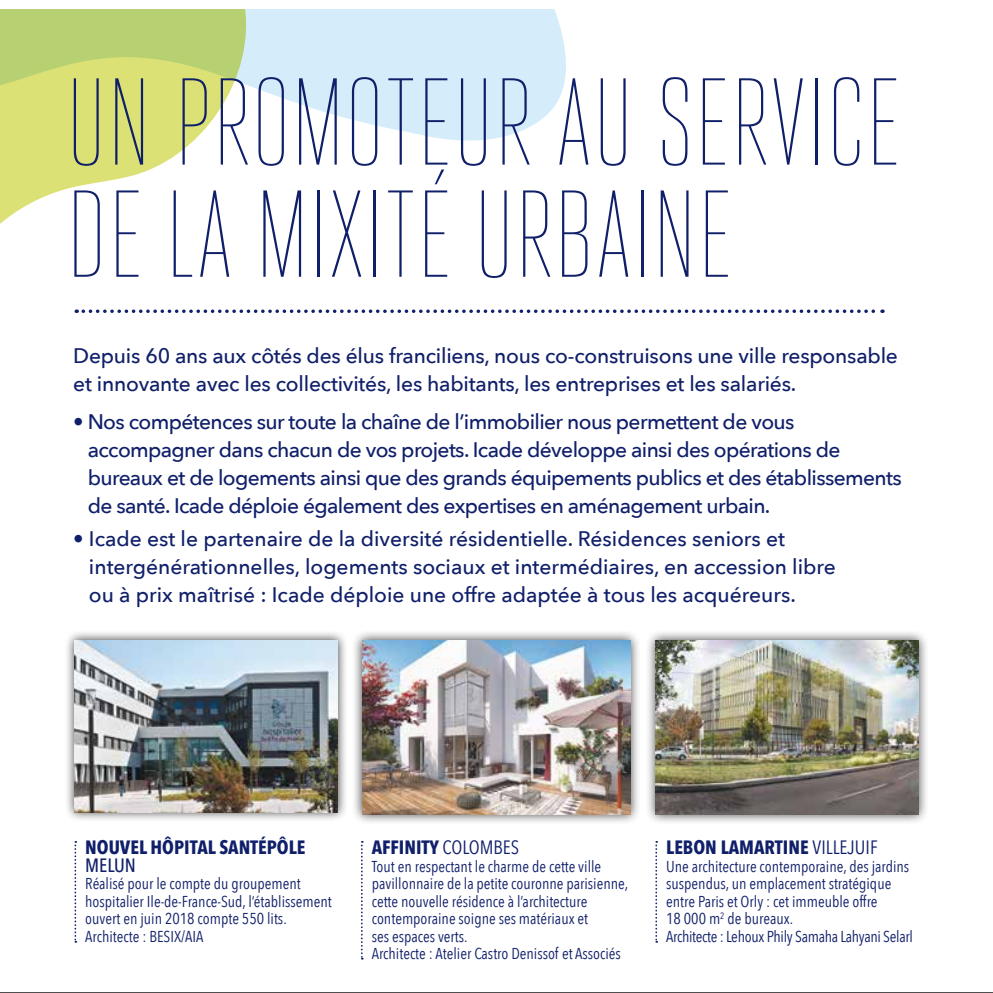
<style>
.page{position:relative;width:993px;height:993px;background:#fff}
.page>*{position:absolute;margin:0;border:0;box-sizing:border-box;transform-origin:0 0}
.t1{font:100 123.2px/112px "Heroic Condensed";color:#101f69}
.t2{font:500 21px/28px "Avenir Next";letter-spacing:-.01em;color:#101f69}
.t3{font:500 21px/28px "Avenir Next";letter-spacing:-.03em;color:#101f69}
.t4{font:700 19.25px "Avenir Next Condensed";color:#101f69}
.t5{font:500 19.25px "Avenir Next Condensed";color:#101f69}
.t6{font:15.75px/17.5px "Avenir Next Condensed";color:#101f69}
.s1{font-weight:400}
</style>
<div class="page">
<hr style="left:992px;top:10px;width:1px;height:982px;background:#d5edfa">
<svg style="left:248px;top:10px;width:318px;height:131px;fill:#d5edfa"></svg>
<svg style="left:0;top:10px;width:248px;height:214px;fill:#dce175"></svg>
<hr style="left:0;top:992px;width:992px;height:1px;background:#4f4f4f">
<svg style="left:83px;top:309px;width:799px;height:4px"></svg>
<div style="left:64px;top:630px;width:284px;height:192px;background:#000;opacity:.75"></div>
<img style="left:74px;top:640px;width:263px;height:171px">
<div style="left:644px;top:629px;width:285px;height:195px;background:#000;opacity:.75"></div>
<img style="left:655px;top:640px;width:263px;height:173px">
<div style="left:352px;top:629px;width:289px;height:195px;background:#000;opacity:.75"></div>
<img style="left:362px;top:640px;width:268px;height:173px">
<svg style="left:74px;top:841px;width:2px;height:101px"></svg>
<svg style="left:655px;top:841px;width:2px;height:101px"></svg>
<svg style="left:361px;top:841px;width:2px;height:118px"></svg>
<h1 class="t1" style="left:66px;top:67px;width:837px">UN PROMOTEUR AU SERVICE<br>DE LA MIXITÉ URBAINE</h1>
<h2 class="t2" style="left:73px;top:340px;width:826px">Depuis 60 ans aux côtés des élus franciliens, nous co-construisons une ville responsable et innovante avec les collectivités, les habitants, les entreprises et les salariés.</h2>
<p class="t3" style="left:88px;top:406px;width:815px;text-indent:-14px">• Nos compétences sur toute la chaîne de l’immobilier nous permettent de vous accompagner dans chacun de vos projets. Icade développe ainsi des opérations de bureaux et de logements ainsi que des grands équipements publics et des établissements de santé. Icade déploie également des expertises en aménagement urbain.</p>
<p class="t2" style="left:89px;top:523px;width:748px;text-indent:-16px">• Icade est le partenaire de la diversité résidentielle. Résidences seniors et intergénérationnelles, logements sociaux et intermédiaires, en accession libre ou à prix maîtrisé : Icade déploie une offre adaptée à tous les acquéreurs.</p>
<p class="t4" style="left:85px;top:835px;width:222px">NOUVEL HÔPITAL SANTÉPÔLE</p>
<p class="t5" style="left:85px;top:852px;width:52px">MELUN</p>
<p class="t6" style="left:85px;top:873px;width:248px">Réalisé pour le compte du groupement hospitalier Ile-de-France-Sud, l’établissement ouvert en juin 2018 compte 550 lits.<br>Architecte : BESIX/AIA</p>
<p class="t4" style="left:371px;top:835px;width:149px">AFFINITY <span class="s1">COLOMBES</span></p>
<p class="t6" style="left:371px;top:856px;width:258px">Tout en respectant le charme de cette ville pavillonnaire de la petite couronne parisienne, cette nouvelle résidence à l’architecture contemporaine soigne ses matériaux et<br>ses espaces verts.<br>Architecte : Atelier Castro Denissof et Associés</p>
<p class="t4" style="left:666px;top:835px;width:213px">LEBON LAMARTINE <span class="s1">VILLEJUIF</span></p>
<p class="t6" style="left:666px;top:856px;width:248px">Une architecture contemporaine, des jardins suspendus, un emplacement stratégique entre Paris et Orly : cet immeuble offre<br>18 000 m<sup>2</sup> de bureaux.<br>Architecte : Lehoux Phily Samaha Lahyani Selarl</p>
</div>
